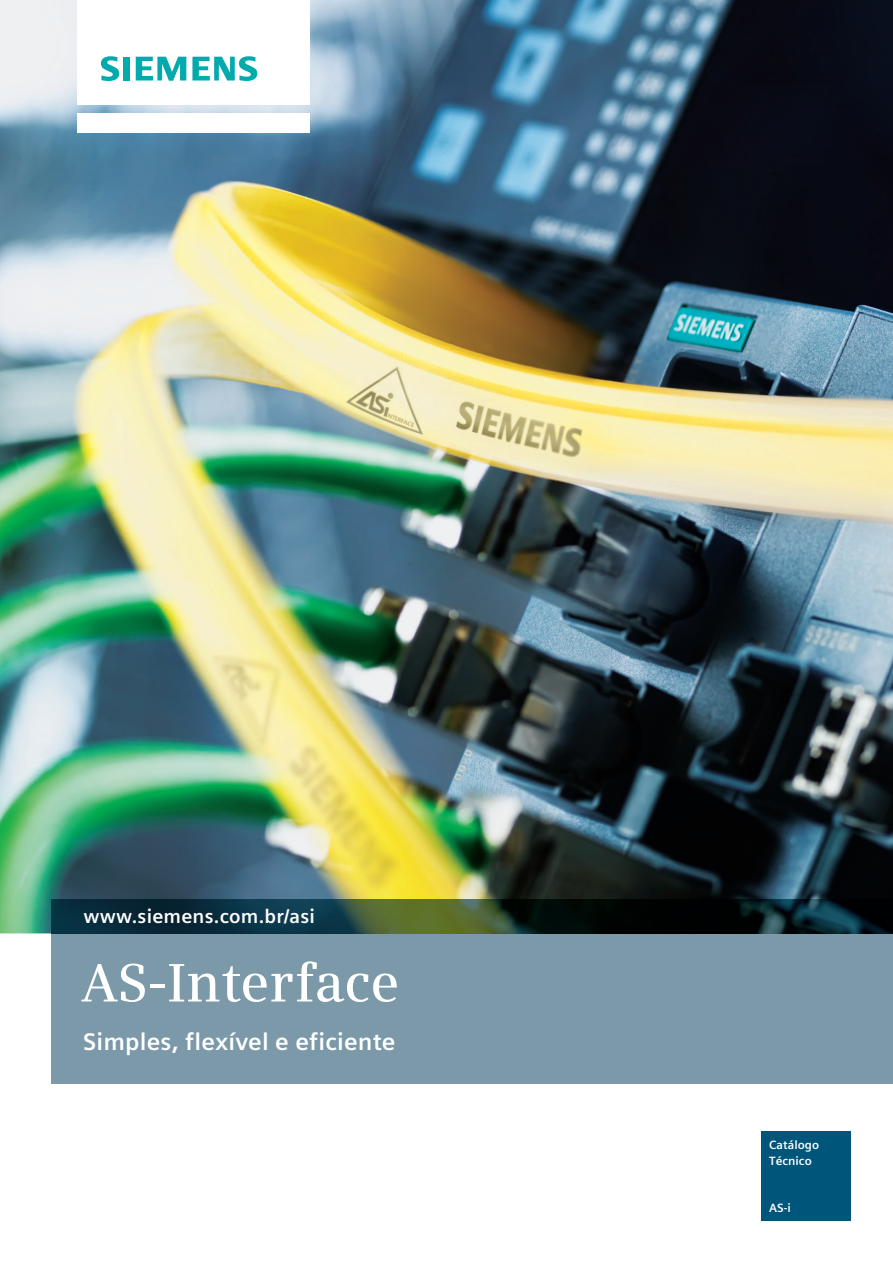
<style>
.page{position:relative;width:893px;height:1263px;background:#fff}
.page>*{position:absolute;margin:0;border:0;box-sizing:border-box;transform-origin:0 0}
.t1{font:600 54px "Siemens Serif";color:#fff}
.t2{font:700 24px "Siemens Sans";letter-spacing:.01em;color:#fff}
.t3{font:700 19.5px "Siemens Sans";letter-spacing:.01em;color:#fff}
.t4{font:700 12px/15.8px "Siemens Sans";color:#fff}
</style>
<div class="page">
<img style="left:0;top:0;width:893px;height:933px">
<div style="left:78px;top:114px;width:232px;height:19px;background:#fff"></div>
<div style="left:78px;top:0;width:232px;height:104px;background:#fff"></div>
<svg style="left:101px;top:56px;width:18px;height:25px"></svg>
<div style="left:123px;top:57px;width:7px;height:23px;background:#00aaad"></div>
<svg style="left:136px;top:57px;width:50px;height:24px"></svg>
<svg style="left:192px;top:56px;width:65px;height:25px"></svg>
<div style="left:51px;top:933px;width:842px;height:151px;background:#7b99a9"></div>
<img style="left:51px;top:899px;width:842px;height:34px">
<div style="left:761px;top:1131px;width:89px;height:89px;background:#00567a"></div>
<p class="t3" style="left:83px;top:905px;width:233px">www.siemens.com.br/asi</p>
<h1 class="t1" style="left:82px;top:951px;width:319px">AS-Interface</h1>
<p class="t2" style="left:83px;top:1028px;width:314px">Simples, flexível e eficiente</p>
<p class="t4" style="left:769px;top:1137px;width:51px">Catálogo<br>Técnico</p>
<p class="t4" style="left:769px;top:1200px;width:23px">AS-i</p>
</div>
